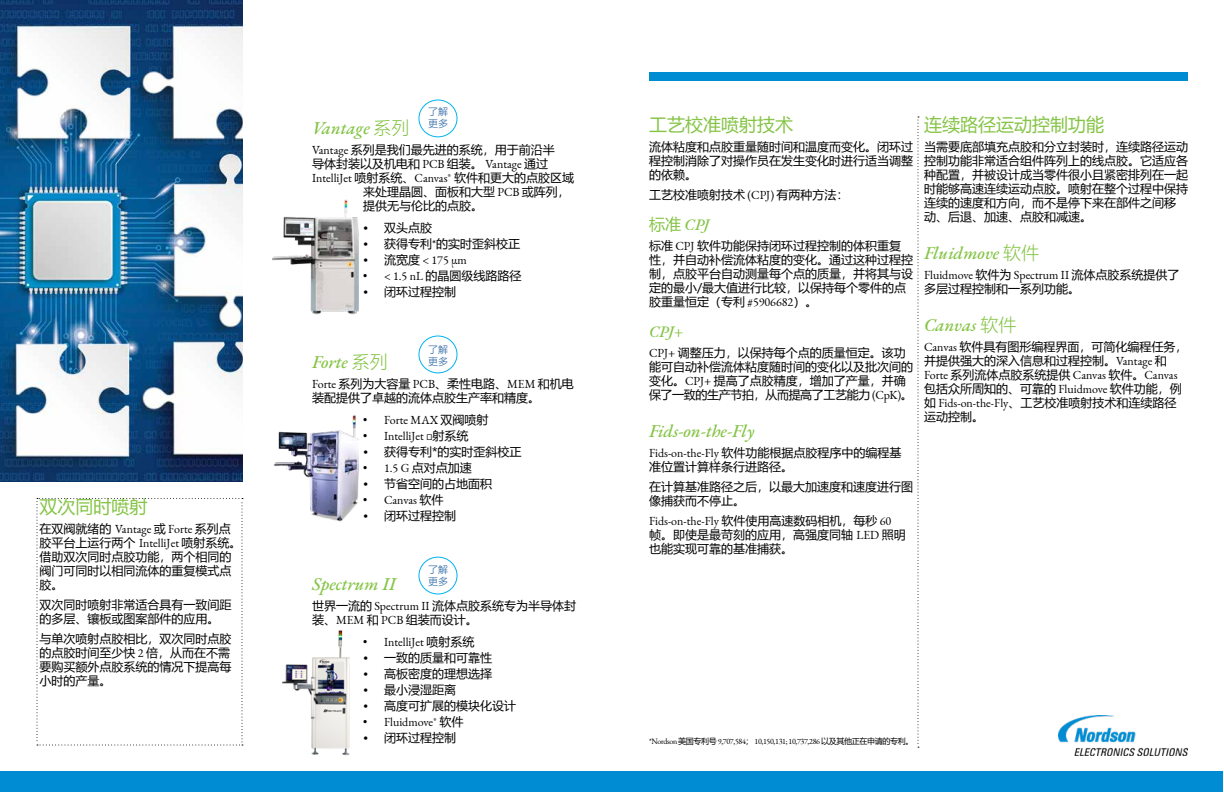
<style>
.page{position:relative;width:1224px;height:792px;background:#fff}
.page>*{position:absolute;margin:0;border:0;box-sizing:border-box;transform-origin:0 0}
.t1{font:italic 500 18px "EB Garamond";color:#85c446}
.t2{font:18px "Microsoft Ya Hei";color:#85c446}
.t3{font:italic 500 16px "EB Garamond";letter-spacing:-.005em;color:#85c446}
.t4{font:12px/14px "Microsoft Ya Hei";color:#000}
.t5{font:12px "EB Garamond";color:#000}
.t6{font:300 10px/12px "Microsoft Ya Hei";color:#215e9e}
.t7{font:8px "EB Garamond";letter-spacing:-.04em;color:#000}
.s1{font-family:"Microsoft Ya Hei"}
.s2{font-family:"EB Garamond"}
.s3{font-family:"Microsoft Ya Hei";font-weight:300;font-style:normal}
.s4{font-family:"Microsoft Ya Hei";font-weight:400;font-style:normal}
</style>
<div class="page">
<div style="left:0;top:772px;width:1223px;height:20px;background:#008cd2"></div>
<img style="left:1058px;top:715px;width:130px;height:40px">
<svg style="left:36px;top:498px;width:207px;height:248px"></svg>
<img style="left:0;top:0;width:243px;height:482px">
<img style="left:272px;top:199px;width:87px;height:116px">
<img style="left:273px;top:415px;width:86px;height:107px">
<img style="left:282px;top:630px;width:68px;height:125px">
<div style="left:418px;top:100px;width:40px;height:37px;border:1px solid #00b3ef;border-radius:50%"></div>
<div style="left:418px;top:336px;width:40px;height:37px;border:1px solid #00b3ef;border-radius:50%"></div>
<div style="left:418px;top:557px;width:40px;height:37px;border:1px solid #00b3ef;border-radius:50%"></div>
<svg style="left:918px;top:116px;width:1px;height:632px"></svg>
<div style="left:649px;top:72px;width:539px;height:8px;background:#008cd2"></div>
<h1 class="t2" style="left:40px;top:495px;width:109px">双次同时喷射</h1>
<p class="t5" style="left:40px;top:522px;width:193px"><span class="s1">在双阀就绪的</span> Vantage <span class="s1">或</span> Forte <span class="s1">系列点</span></p>
<p class="t4" style="left:40px;top:536px;width:204px">胶平台上运行两个 <span class="s2">IntelliJet</span> 喷射系统。借助双次同时点胶功能，两个相同的阀门可同时以相同流体的重复模式点胶。</p>
<p class="t4" style="left:40px;top:598px;width:193px">双次同时喷射非常适合具有一致间距的多层、镶板或图案部件的应用。</p>
<p class="t4" style="left:40px;top:632px;width:193px;text-align:justify">与单次喷射点胶相比，双次同时点胶的点胶时间至少快 <span class="s2">2</span> 倍，从而在不需要购买额外点胶系统的情况下提高每小时的产量。</p>
<p class="t6" style="left:428px;top:106px;width:21px">了解更多</p>
<h1 class="t1" style="left:312px;top:116px;width:99px">Vantage <span class="s3">系列</span></h1>
<p class="t4" style="left:312px;top:143px;width:244px"><span class="s2">Vantage</span> 系列是我们最先进的系统，用于前沿半导体封装以及机电和 <span class="s2">PCB</span> 组装。 <span class="s2">Vantage</span> 通过</p>
<p class="t5" style="left:312px;top:171px;width:264px">IntelliJet <span class="s1">喷射系统、</span>Canvas® <span class="s1">软件和更大的点胶区域</span></p>
<p class="t4" style="left:363px;top:185px;width:208px">来处理晶圆、面板和大型 <span class="s2">PCB</span> 或阵列，提供无与伦比的点胶。</p>
<p class="t4" style="left:363px;top:221px;width:70px">• 双头点胶</p>
<p class="t4" style="left:363px;top:237px;width:159px">• 获得专利<span class="s2">*</span>的实时歪斜校正</p>
<p class="t5" style="left:363px;top:253px;width:105px"><span class="s1">• 流宽度</span> &lt; 175 μm</p>
<p class="t4" style="left:363px;top:269px;width:160px"><span class="s2">• &lt; 1.5 nL</span> 的晶圆级线路路径</p>
<p class="t4" style="left:363px;top:285px;width:94px">• 闭环过程控制</p>
<p class="t6" style="left:428px;top:344px;width:21px">了解更多</p>
<h1 class="t1" style="left:312px;top:351px;width:77px">Forte <span class="s3">系列</span></h1>
<p class="t4" style="left:312px;top:377px;width:263px"><span class="s2">Forte</span> 系列为大容量 <span class="s2">PCB</span>、柔性电路、<span class="s2">MEM</span> 和机电装配提供了卓越的流体点胶生产率和精度。</p>
<p class="t5" style="left:363px;top:413px;width:127px">• Forte MAX <span class="s1">双阀喷射</span></p>
<p class="t5" style="left:363px;top:429px;width:107px">• IntelliJet 喷<span class="s1">射系统</span></p>
<p class="t4" style="left:363px;top:445px;width:160px">• 获得专利*的实时歪斜校正</p>
<p class="t5" style="left:363px;top:461px;width:110px">• 1.5 G <span class="s1">点对点加速</span></p>
<p class="t4" style="left:363px;top:477px;width:130px">• 节省空间的占地面积</p>
<p class="t5" style="left:363px;top:493px;width:82px">• Canvas <span class="s1">软件</span></p>
<p class="t4" style="left:363px;top:509px;width:94px">• 闭环过程控制</p>
<p class="t6" style="left:428px;top:563px;width:21px">了解更多</p>
<h1 class="t1" style="left:312px;top:572px;width:85px">Spectrum II</h1>
<p class="t4" style="left:312px;top:599px;width:266px">世界一流的 <span class="s2">Spectrum II</span> 流体点胶系统专为半导体封装、<span class="s2">MEM</span> 和 <span class="s2">PCB</span> 组装而设计。</p>
<p class="t5" style="left:363px;top:634px;width:113px">• IntelliJet <span class="s1">喷射系统</span></p>
<p class="t4" style="left:363px;top:651px;width:130px">• 一致的质量和可靠性</p>
<p class="t4" style="left:363px;top:667px;width:130px">• 高板密度的理想选择</p>
<p class="t4" style="left:363px;top:683px;width:94px">• 最小浸湿距离</p>
<p class="t4" style="left:363px;top:699px;width:154px">• 高度可扩展的模块化设计</p>
<p class="t5" style="left:363px;top:714px;width:102px">• Fluidmove® <span class="s1">软件</span></p>
<p class="t4" style="left:363px;top:731px;width:94px">• 闭环过程控制</p>
<h1 class="t2" style="left:649px;top:112px;width:145px">工艺校准喷射技术</h1>
<p class="t4" style="left:649px;top:139px;width:265px;text-align:justify">流体粘度和点胶重量随时间和温度而变化。闭环过程控制消除了对操作员在发生变化时进行适当调整的依赖。</p>
<p class="t4" style="left:649px;top:187px;width:201px">工艺校准喷射技术 <span class="s2">(CPJ)</span> 有两种方法：</p>
<h2 class="t3" style="left:649px;top:214px;width:62px"><span class="s4">标准</span> CPJ</h2>
<p class="t4" style="left:649px;top:238px;width:265px">标准 <span class="s2">CPJ</span> 软件功能保持闭环过程控制的体积重复性，并自动补偿流体粘度的变化。通过这种过程控制，点胶平台自动测量每个点的质量，并将其与设定的最小/最大值进行比较，以保持每个零件的点胶重量恒定（专利 <span class="s2">#5906682</span>）。</p>
<h2 class="t3" style="left:649px;top:321px;width:36px">CPJ+</h2>
<p class="t4" style="left:649px;top:345px;width:265px"><span class="s2">CPJ+</span> 调整压力，以保持每个点的质量恒定。该功能可自动补偿流体粘度随时间的变化以及批次间的变化。<span class="s2">CPJ+</span> 提高了点胶精度，增加了产量，并确保了一致的生产节拍，从而提高了工艺能力 <span class="s2">(CpK)</span>。</p>
<h1 class="t1" style="left:649px;top:419px;width:107px">Fids-on-the-Fly</h1>
<p class="t5" style="left:649px;top:445px;width:254px">Fids-on-the-Fly <span class="s1">软件功能根据点胶程序中的编程基</span></p>
<p class="t4" style="left:649px;top:456px;width:265px;line-height:20px">准位置计算样条行进路径。<br>在计算基准路径之后，以最大加速度和速度进行图</p>
<p class="t4" style="left:649px;top:493px;width:97px">像捕获而不停止。</p>
<p class="t5" style="left:649px;top:513px;width:244px">Fids-on-the-Fly <span class="s1">软件使用高速数码相机，每秒</span> 60</p>
<p class="t4" style="left:649px;top:527px;width:258px">帧。即使是最苛刻的应用，高强度同轴 <span class="s2">LED</span> 照明也能实现可靠的基准捕获。</p>
<h1 class="t2" style="left:924px;top:112px;width:181px">连续路径运动控制功能</h1>
<p class="t4" style="left:924px;top:139px;width:265px">当需要底部填充点胶和分立封装时，连续路径运动控制功能非常适合组件阵列上的线点胶。它适应各种配置，并被设计成当零件很小且紧密排列在一起时能够高速连续运动点胶。喷射在整个过程中保持连续的速度和方向，而不是停下来在部件之间移动、后退、加速、点胶和减速。</p>
<h1 class="t1" style="left:924px;top:241px;width:117px">Fluidmove <span class="s3">软件</span></h1>
<p class="t5" style="left:924px;top:267px;width:257px">Fluidmove <span class="s1">软件为</span> Spectrum II <span class="s1">流体点胶系统提供了</span></p>
<p class="t4" style="left:924px;top:281px;width:157px">多层过程控制和一系列功能。</p>
<h1 class="t1" style="left:924px;top:313px;width:94px">Canvas <span class="s3">软件</span></h1>
<p class="t4" style="left:924px;top:339px;width:265px"><span class="s2">Canvas</span> 软件具有图形编程界面，可简化编程任务，并提供强大的深入信息和过程控制。<span class="s2">Vantage</span> 和</p>
<p class="t5" style="left:924px;top:367px;width:255px">Forte <span class="s1">系列流体点胶系统提供</span> Canvas <span class="s1">软件。</span>Canvas</p>
<p class="t4" style="left:924px;top:381px;width:259px">包括众所周知的、可靠的 <span class="s2">Fluidmove</span> 软件功能，例如 <span class="s2">Fids-on-the-Fly</span>、工艺校准喷射技术和连续路径运动控制。</p>
<p class="t7" style="left:649px;top:736px;width:266px">*Nordson <span class="s1">美国专利号</span> 9,707,584<span class="s1">；</span> 10,150,131; 10,737,286 <span class="s1">以及其他正在申请的专利。</span></p>
</div>
